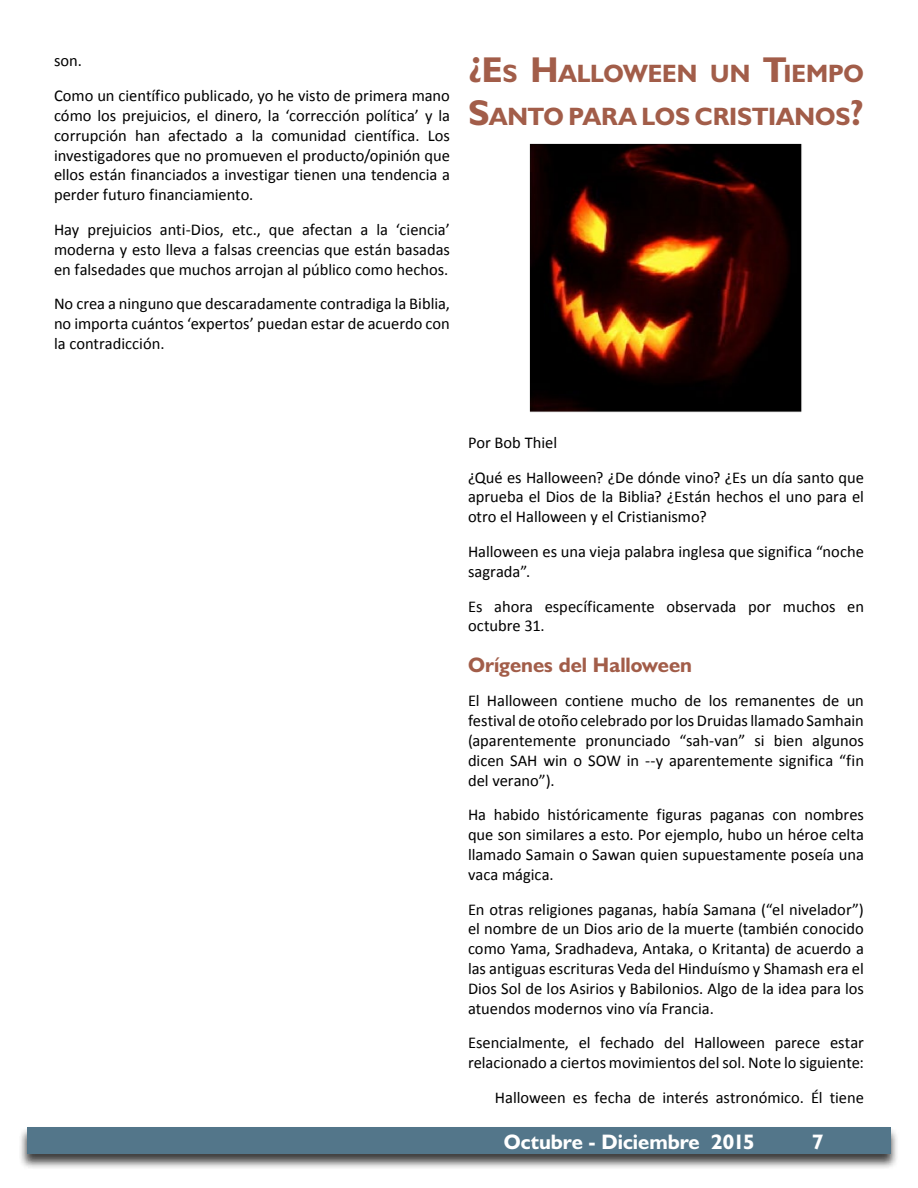
<style>
.page{position:relative;width:918px;height:1188px;background:#fff}
.page>*{position:absolute;margin:0;border:0;box-sizing:border-box;transform-origin:0 0}
.t1{font:700 25.2px/43.2px "Humanist 521 BT";color:#a25d49}
.t2{font:700 21px "Humanist 521 BT";color:#fff}
.t3{font:700 21px "Humanist 521 BT";color:#a25d49}
.t4{font:16.5px/19.8px "Calibri";color:#000}
.s1{font-size:36px}
</style>
<div class="page">
<div style="left:19px;top:1126px;width:880px;height:44px;background:#000;opacity:.75"></div>
<div style="left:27px;top:1127px;width:864px;height:27px;background:#53768a"></div>
<img style="left:530px;top:144px;width:272px;height:268px">
<p class="t4" style="left:54px;top:43px;width:397px;line-height:34.8px">son.<br>Como un científico publicado, yo he visto de primera mano</p>
<p class="t4" style="left:54px;top:105px;width:398px;text-align:justify">cómo los prejuicios, el dinero, la ‘corrección política’ y la corrupción han afectado a la comunidad científica. Los investigadores que no promueven el producto/opinión que ellos están financiados a investigar tienen una tendencia a perder futuro financiamiento.</p>
<p class="t4" style="left:54px;top:219px;width:398px;text-align:justify">Hay prejuicios anti-Dios, etc., que afectan a la ‘ciencia’ moderna y esto lleva a falsas creencias que están basadas en falsedades que muchos arrojan al público como hechos.</p>
<p class="t4" style="left:54px;top:293px;width:398px;text-align:justify">No crea a ninguno que descaradamente contradiga la Biblia, no importa cuántos ‘expertos’ puedan estar de acuerdo con la contradicción.</p>
<h1 class="t1" style="left:468px;top:51px;width:398px"><span class="s1">¿E</span>S <span class="s1">H</span>ALLOWEEN UN <span class="s1">T</span>IEMPO<br><span class="s1">S</span>ANTO PARA LOS CRISTIANOS<span class="s1">?</span></h1>
<p class="t4" style="left:468px;top:424px;width:397px;line-height:34.8px">Por Bob Thiel<br>¿Qué es Halloween? ¿De dónde vino? ¿Es un día santo que</p>
<p class="t4" style="left:468px;top:486px;width:397px">aprueba el Dios de la Biblia? ¿Están hechos el uno para el otro el Halloween y el Cristianismo?</p>
<p class="t4" style="left:468px;top:541px;width:397px">Halloween es una vieja palabra inglesa que significa “noche sagrada”.</p>
<p class="t4" style="left:468px;top:595px;width:398px">Es ahora específicamente observada por muchos en octubre 31.</p>
<p class="t3" style="left:468px;top:651px;width:226px">Orígenes del Halloween</p>
<p class="t4" style="left:468px;top:690px;width:398px;text-align:justify">El Halloween contiene mucho de los remanentes de un festival de otoño celebrado por los Druidas llamado Samhain (aparentemente pronunciado “sah-van” si bien algunos dicen SAH win o SOW in --y aparentemente significa “fin del verano”).</p>
<p class="t4" style="left:468px;top:804px;width:397px;text-align:justify">Ha habido históricamente figuras paganas con nombres que son similares a esto. Por ejemplo, hubo un héroe celta llamado Samain o Sawan quien supuestamente poseía una vaca mágica.</p>
<p class="t4" style="left:468px;top:898px;width:397px;text-align:justify">En otras religiones paganas, había Samana (“el nivelador”) el nombre de un Dios ario de la muerte (también conocido como Yama, Sradhadeva, Antaka, o Kritanta) de acuerdo a las antiguas escrituras Veda del Hinduísmo y Shamash era el Dios Sol de los Asirios y Babilonios. Algo de la idea para los atuendos modernos vino vía Francia.</p>
<p class="t4" style="left:468px;top:1032px;width:397px">Esencialmente, el fechado del Halloween parece estar relacionado a ciertos movimientos del sol. Note lo siguiente:</p>
<p class="t4" style="left:495px;top:1087px;width:371px">Halloween es fecha de interés astronómico. Él tiene</p>
<p class="t2" style="left:504px;top:1129px;width:252px">Octubre - Diciembre 2015</p>
<p class="t2" style="left:812px;top:1129px;width:13px">7</p>
</div>
